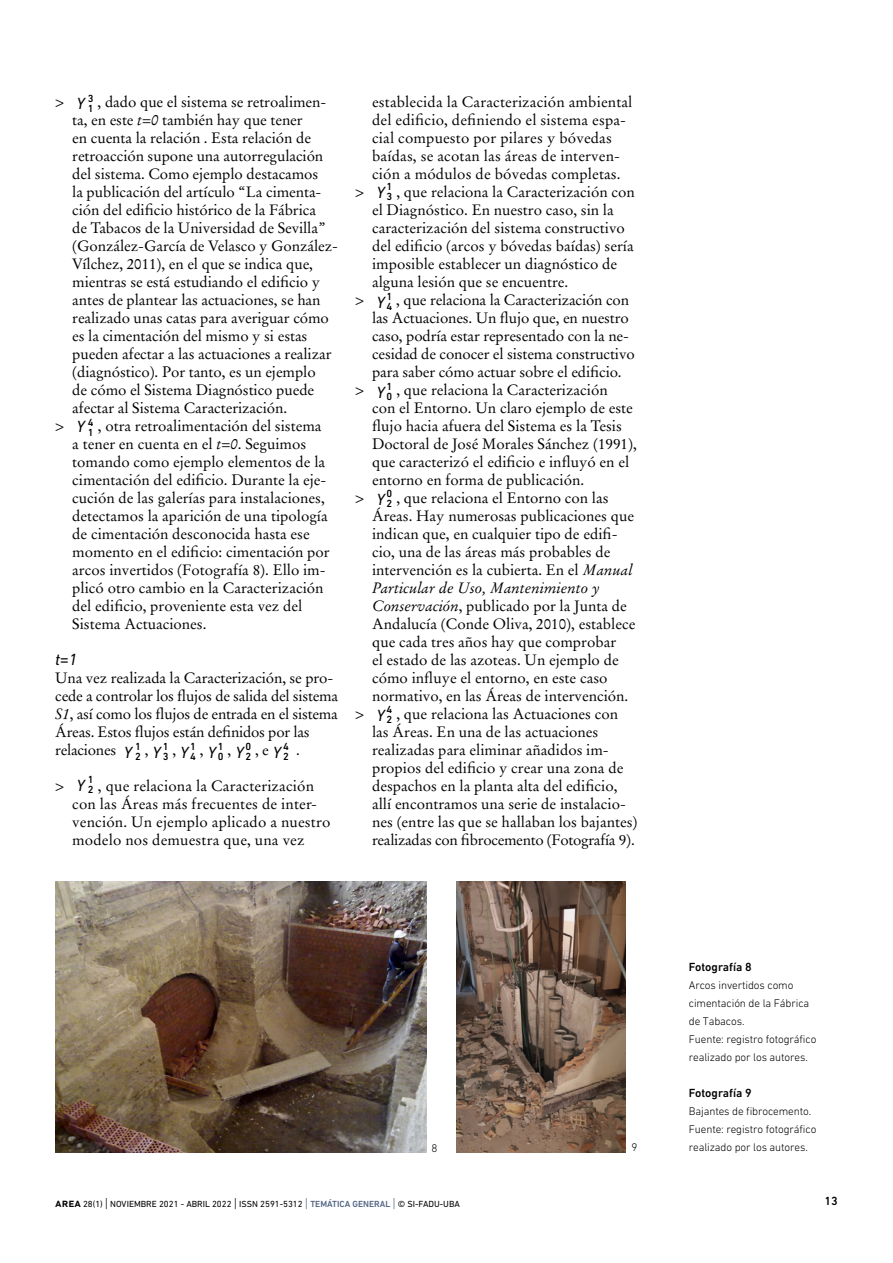
<style>
.page{position:relative;width:893px;height:1263px;background:#fff}
.page>*{position:absolute;margin:0;border:0;box-sizing:border-box;transform-origin:0 0}
._22__Subtitulo_3{font:italic 16.5px "DIN Next LT Pro";color:#000}
._23__Texto_principal{font:15px/18px "Stempel Garamond LT Std";color:#000}
._32__Titulo_Figuras{font:500 12px "DIN Next LT Pro";color:#000}
._33__Epígrafe{font:300 11.25px/18px "DIN Next LT Pro";letter-spacing:-.01em;color:#000}
.t1{font:500 10.5px "DIN Next LT Pro";color:#000}
.t2{font:9px "DIN Next LT Pro";color:#000}
.s1{font-style:italic}
.s2{font-weight:500;font-size:12px}
.s3{font-weight:300;font-size:13.5px}
.s4{font-weight:300;font-size:13.5px;color:#4f6282}
.s5{font-weight:500;color:#4f6282}
</style>
<div class="page">
<img style="left:55px;top:881px;width:371px;height:271px">
<img style="left:456px;top:881px;width:170px;height:271px">
<p class="_23__Texto_principal" style="left:55px;top:93px;width:10px">&gt;</p>
<p class="_22__Subtitulo_3" style="left:77px;top:94px;width:10px">Y</p>
<p class="t1" style="left:88px;top:93px;width:7px">3</p>
<p class="t1" style="left:88px;top:102px;width:7px">1</p>
<p class="_23__Texto_principal" style="left:72px;top:93px;width:267px;text-indent:25px">, dado que el sistema se retroalimen&shy;ta, en este <span class="s1">t=0</span> también hay que tener<br>en cuenta la relación . Esta relación de retroacción supone una autorregulación del sistema. Como ejemplo destacamos<br>la publicación del artículo “La cimenta&shy;ción del edificio histórico de la Fábrica<br>de Tabacos de la Universidad de Sevilla” (González-García de Velasco y González-Vílchez, 2011), en el que se indica que, mientras se está estudiando el edificio y antes de plantear las actuaciones, se han realizado unas catas para averiguar cómo es la cimentación del mismo y si estas pueden afectar a las actuaciones a realizar (diagnóstico). Por tanto, es un ejemplo<br>de cómo el Sistema Diagnóstico puede afectar al Sistema Caracterización.</p>
<p class="_23__Texto_principal" style="left:55px;top:417px;width:10px">&gt;</p>
<p class="_22__Subtitulo_3" style="left:77px;top:417px;width:10px">Y</p>
<p class="t1" style="left:88px;top:417px;width:7px">4</p>
<p class="t1" style="left:88px;top:426px;width:7px">1</p>
<p class="_23__Texto_principal" style="left:72px;top:417px;width:259px;text-indent:25px">, otra retroalimentación del sistema a tener en cuenta en el <span class="s1">t=0</span>. Seguimos tomando como ejemplo elementos de la cimentación del edificio. Durante la eje&shy;cución de las galerías para instalaciones, detectamos la aparición de una tipología de cimentación desconocida hasta ese momento en el edificio: cimentación por arcos invertidos (Fotografía 8). Ello im&shy;plicó otro cambio en la Caracterización del edificio, proveniente esta vez del Sistema Actuaciones.</p>
<p class="_22__Subtitulo_3" style="left:55px;top:650px;width:24px">t=1</p>
<p class="_23__Texto_principal" style="left:55px;top:669px;width:284px">Una vez realizada la Caracterización, se pro&shy;cede a controlar los flujos de salida del sistema <span class="s1">S1</span>, así como los flujos de entrada en el sistema Áreas. Estos flujos están definidos por las relaciones</p>
<p class="t1" style="left:218px;top:750px;width:7px">0</p>
<p class="_23__Texto_principal" style="left:228px;top:741px;width:5px">,</p>
<p class="_22__Subtitulo_3" style="left:235px;top:743px;width:10px">Y</p>
<p class="t1" style="left:246px;top:741px;width:7px">0</p>
<p class="_22__Subtitulo_3" style="left:124px;top:743px;width:10px">Y</p>
<p class="t1" style="left:135px;top:741px;width:7px">1</p>
<p class="t1" style="left:135px;top:750px;width:7px">2</p>
<p class="_23__Texto_principal" style="left:145px;top:741px;width:5px">,</p>
<p class="_22__Subtitulo_3" style="left:152px;top:743px;width:10px">Y</p>
<p class="t1" style="left:163px;top:741px;width:7px">1</p>
<p class="t1" style="left:163px;top:750px;width:7px">3</p>
<p class="_23__Texto_principal" style="left:172px;top:741px;width:5px">,</p>
<p class="_22__Subtitulo_3" style="left:180px;top:743px;width:10px">Y</p>
<p class="t1" style="left:190px;top:741px;width:7px">1</p>
<p class="t1" style="left:190px;top:750px;width:7px">4</p>
<p class="_23__Texto_principal" style="left:200px;top:741px;width:5px">,</p>
<p class="_22__Subtitulo_3" style="left:208px;top:743px;width:10px">Y</p>
<p class="t1" style="left:218px;top:741px;width:7px">1</p>
<p class="t1" style="left:246px;top:750px;width:7px">2</p>
<p class="_23__Texto_principal" style="left:255px;top:741px;width:15px">, e</p>
<p class="_22__Subtitulo_3" style="left:273px;top:743px;width:10px">Y</p>
<p class="t1" style="left:283px;top:741px;width:7px">4</p>
<p class="t1" style="left:283px;top:750px;width:7px">2</p>
<p class="_23__Texto_principal" style="left:296px;top:741px;width:5px">.</p>
<p class="_23__Texto_principal" style="left:55px;top:777px;width:10px">&gt;</p>
<p class="_22__Subtitulo_3" style="left:77px;top:776px;width:10px">Y</p>
<p class="t1" style="left:88px;top:773px;width:7px">1</p>
<p class="_23__Texto_principal" style="left:72px;top:777px;width:260px;text-indent:26px">, que relaciona la Caracterización con las Áreas más frecuentes de inter&shy;vención. Un ejemplo aplicado a nuestro modelo nos demuestra que, una vez</p>
<p class="t1" style="left:88px;top:783px;width:7px">2</p>
<p class="_23__Texto_principal" style="left:372px;top:93px;width:262px">establecida la Caracterización ambiental del edificio, definiendo el sistema espa&shy;cial compuesto por pilares y bóvedas baídas, se acotan las áreas de interven&shy;ción a módulos de bóvedas completas.</p>
<p class="_23__Texto_principal" style="left:355px;top:183px;width:10px">&gt;</p>
<p class="_22__Subtitulo_3" style="left:376px;top:183px;width:10px">Y</p>
<p class="t1" style="left:386px;top:180px;width:7px">1</p>
<p class="_23__Texto_principal" style="left:372px;top:183px;width:264px;text-indent:24px">, que relaciona la Caracterización con el Diagnóstico. En nuestro caso, sin la caracterización del sistema constructivo del edificio (arcos y bóvedas baídas) sería imposible establecer un diagnóstico de alguna lesión que se encuentre.</p>
<p class="t1" style="left:386px;top:190px;width:7px">3</p>
<p class="_23__Texto_principal" style="left:355px;top:291px;width:10px">&gt;</p>
<p class="_22__Subtitulo_3" style="left:376px;top:293px;width:10px">Y</p>
<p class="t1" style="left:386px;top:291px;width:7px">1</p>
<p class="_23__Texto_principal" style="left:372px;top:291px;width:264px;text-indent:24px">, que relaciona la Caracterización con las Actuaciones. Un flujo que, en nuestro caso, podría estar representado con la ne&shy;cesidad de conocer el sistema constructivo para saber cómo actuar sobre el edificio.</p>
<p class="t1" style="left:386px;top:300px;width:7px">4</p>
<p class="_23__Texto_principal" style="left:355px;top:381px;width:10px">&gt;</p>
<p class="_22__Subtitulo_3" style="left:376px;top:383px;width:10px">Y</p>
<p class="t1" style="left:386px;top:381px;width:7px">1</p>
<p class="_23__Texto_principal" style="left:372px;top:381px;width:266px;text-indent:24px">, que relaciona la Caracterización<br>con el Entorno. Un claro ejemplo de este flujo hacia afuera del Sistema es la Tesis Doctoral de José Morales Sánchez (1991), que caracterizó el edificio e influyó en el entorno en forma de publicación.</p>
<p class="t1" style="left:386px;top:390px;width:7px">0</p>
<p class="_23__Texto_principal" style="left:355px;top:489px;width:10px">&gt;</p>
<p class="_22__Subtitulo_3" style="left:376px;top:490px;width:10px">Y</p>
<p class="t1" style="left:386px;top:487px;width:7px">0</p>
<p class="_23__Texto_principal" style="left:372px;top:489px;width:265px;text-indent:24px">, que relaciona el Entorno con las Áreas. Hay numerosas publicaciones que indican que, en cualquier tipo de edifi&shy;cio, una de las áreas más probables de intervención es la cubierta. En el <span class="s1">Manual Particular de Uso, Mantenimiento y Conservación</span>, publicado por la Junta de Andalucía (Conde Oliva, 2010), establece que cada tres años hay que comprobar<br>el estado de las azoteas. Un ejemplo de cómo influye el entorno, en este caso normativo, en las Áreas de intervención.</p>
<p class="t1" style="left:386px;top:497px;width:7px">2</p>
<p class="_23__Texto_principal" style="left:355px;top:705px;width:10px">&gt;</p>
<p class="_22__Subtitulo_3" style="left:376px;top:706px;width:10px">Y</p>
<p class="t1" style="left:386px;top:703px;width:7px">4</p>
<p class="_23__Texto_principal" style="left:372px;top:705px;width:267px;text-indent:24px">, que relaciona las Actuaciones con las Áreas. En una de las actuaciones realizadas para eliminar añadidos im&shy;propios del edificio y crear una zona de despachos en la planta alta del edificio, allí encontramos una serie de instalacio&shy;nes (entre las que se hallaban los bajantes) realizadas con fibrocemento (Fotografía 9).</p>
<p class="t1" style="left:386px;top:713px;width:7px">2</p>
<p class="_33__Epígrafe" style="left:431px;top:1139px;width:7px">8</p>
<p class="_33__Epígrafe" style="left:631px;top:1138px;width:7px">9</p>
<p class="_32__Titulo_Figuras" style="left:689px;top:960px;width:64px">Fotografía 8</p>
<p class="_33__Epígrafe" style="left:689px;top:976px;width:122px">Arcos invertidos como cimentación de la Fábrica</p>
<p class="_33__Epígrafe" style="left:689px;top:1012px;width:57px">de Tabacos.</p>
<p class="_33__Epígrafe" style="left:689px;top:1030px;width:129px">Fuente: registro fotográfico realizado por los autores.</p>
<p class="_32__Titulo_Figuras" style="left:689px;top:1086px;width:64px">Fotografía 9</p>
<p class="_33__Epígrafe" style="left:689px;top:1102px;width:124px">Bajantes de fibrocemento.</p>
<p class="_33__Epígrafe" style="left:689px;top:1120px;width:129px">Fuente: registro fotográfico realizado por los autores.</p>
<p class="t2" style="left:55px;top:1198px;width:406px"><span class="s2">area</span> 28(1) <span class="s3">|</span> NOVIEMBRE 2021 - ABRIL 2022 <span class="s3">|</span> ISSN 2591-5312 <span class="s4">|</span> <span class="s5">TEMÁTICA GENERAL</span> <span class="s4">|</span> © SI-FADU-UBA</p>
<p class="_32__Titulo_Figuras" style="left:824px;top:1194px;width:15px">13</p>
</div>
